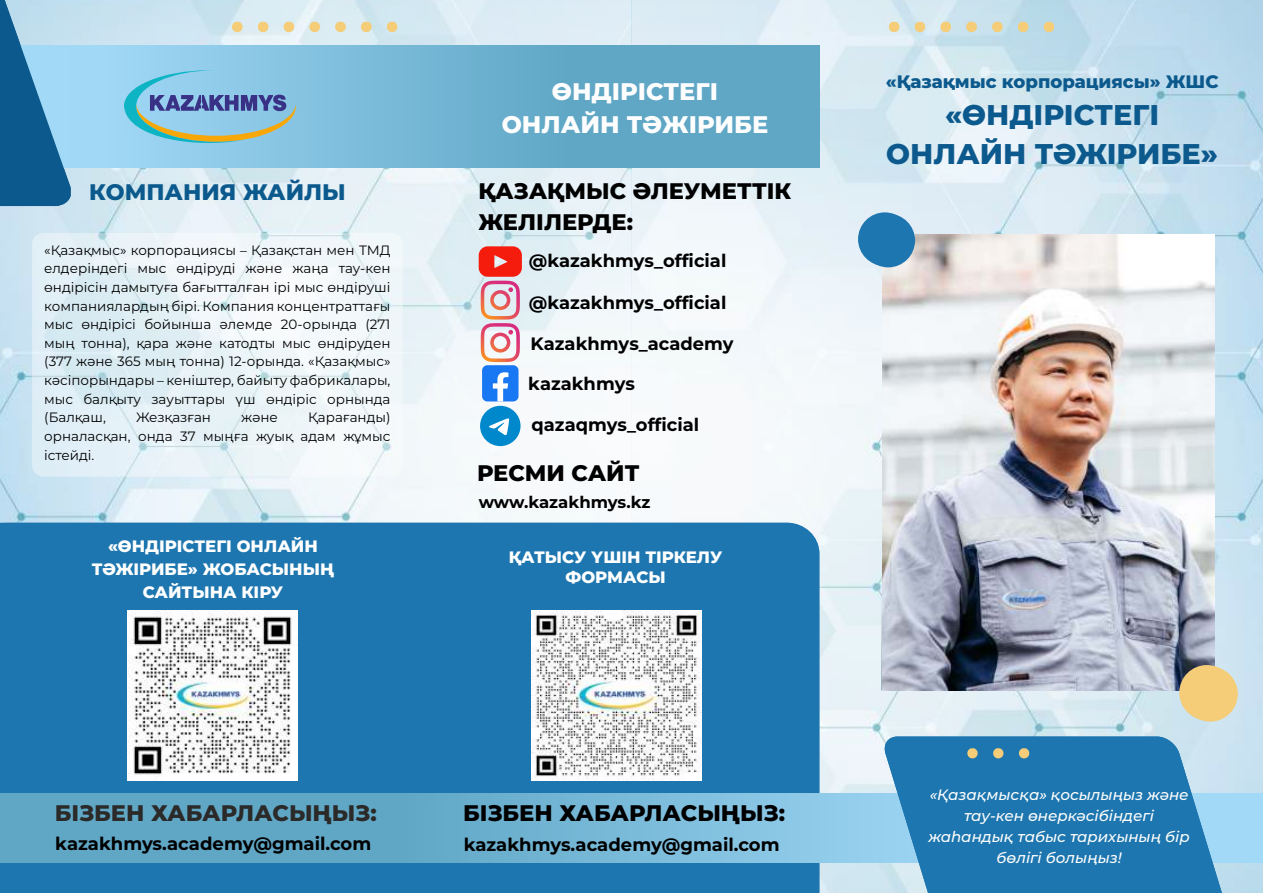
<style>
.page{position:relative;width:1263px;height:893px;background:#fff}
.page>*{position:absolute;margin:0;border:0;box-sizing:border-box;transform-origin:0 0}
.t1{font:800 28.5px/39.3px "Montserrat";color:#0c5a8d;text-align:center}
.t2{font:800 24px/33.2px "Montserrat";color:#fefefe;text-align:center}
.t3{font:800 22.5px/31px "Montserrat";color:#000}
.t4{font:800 22.5px "Montserrat";color:#2b2a29}
.t5{font:800 22.5px "Montserrat";color:#0c5a8d}
.t6{font:700 18px "Montserrat";color:#000}
.t7{font:800 18px "Montserrat";color:#0c5a8d}
.t8{font:700 17.85px "Montserrat";color:#000}
.t9{font:800 16.5px/19px "Montserrat";color:#fff;text-align:center}
.t10{font:italic 500 16.5px/19px "Montserrat";color:#fff;text-align:center}
.t11{font:700 16.5px "Montserrat";letter-spacing:-.01em;color:#000}
.t12{font:italic 500 15px/20.7px "Montserrat";color:#fefefe;text-align:center}
.t13{font:13.5px/18.6px "Montserrat";color:#000;text-align:justify}
</style>
<div class="page">
<img style="left:0;top:0;width:1263px;height:893px">
<img style="left:882px;top:235px;width:332px;height:455px">
<img style="left:1002px;top:587px;width:52px;height:25px">
<div style="left:32px;top:233px;width:371px;height:244px;background:#fefefe;border-radius:11px;opacity:.4"></div>
<svg style="left:858px;top:212px;width:54px;height:54px"></svg>
<div style="left:0;top:523px;width:819px;height:370px;background:#1d76af"></div>
<div style="left:37px;top:793px;width:1226px;height:70px;background:#a2d9f7"></div>
<svg style="left:889px;top:22px;width:10px;height:10px"></svg>
<svg style="left:966px;top:22px;width:11px;height:10px"></svg>
<svg style="left:915px;top:22px;width:10px;height:10px"></svg>
<svg style="left:992px;top:22px;width:10px;height:10px"></svg>
<svg style="left:940px;top:22px;width:11px;height:10px"></svg>
<svg style="left:1018px;top:22px;width:10px;height:10px"></svg>
<svg style="left:1044px;top:22px;width:10px;height:10px"></svg>
<img style="left:531px;top:611px;width:170px;height:170px">
<img style="left:128px;top:611px;width:170px;height:170px">
<svg style="left:1179px;top:665px;width:55px;height:55px"></svg>
<div style="left:1182px;top:666px;width:56px;height:56px;background:#f5cd79;border-radius:50%"></div>
<div style="left:861px;top:214px;width:54px;height:53px;background:#1d76af;border-radius:50%"></div>
<svg style="left:0;top:793px;width:883px;height:70px;background:#6eb2d0"></svg>
<div style="left:71px;top:45px;width:749px;height:123px;background:linear-gradient(to right,#9dd5f3,#519bbb)"></div>
<svg style="left:0;top:0;width:71px;height:206px;background:#5291b8"></svg>
<svg style="left:232px;top:22px;width:10px;height:10px"></svg>
<svg style="left:310px;top:22px;width:10px;height:10px"></svg>
<svg style="left:258px;top:22px;width:10px;height:10px"></svg>
<svg style="left:335px;top:22px;width:11px;height:10px"></svg>
<svg style="left:284px;top:22px;width:10px;height:10px"></svg>
<svg style="left:361px;top:22px;width:10px;height:10px"></svg>
<svg style="left:387px;top:22px;width:10px;height:10px"></svg>
<svg style="left:124px;top:70px;width:172px;height:78px;background:#85b8ce"></svg>
<svg style="left:883px;top:736px;width:342px;height:157px;background:#3385b8"></svg>
<svg style="left:964px;top:747px;width:14px;height:11px"></svg>
<svg style="left:990px;top:747px;width:13px;height:11px"></svg>
<svg style="left:1015px;top:747px;width:14px;height:11px"></svg>
<div style="left:480px;top:406px;width:40px;height:40px;background:#08c;border-radius:50%"></div>
<svg style="left:489px;top:418px;width:20px;height:17px"></svg>
<svg style="left:479px;top:246px;width:43px;height:155px"></svg>
<h2 class="t2" style="left:502px;top:75px;width:268px">ӨНДІРІСТЕГІ<br>ОНЛАЙН ТӘЖІРИБЕ</h2>
<h3 class="t5" style="left:89px;top:178px;width:258px">КОМПАНИЯ ЖАЙЛЫ</h3>
<h3 class="t3" style="left:478px;top:175px;width:314px">ҚАЗАҚМЫС ӘЛЕУМЕТТІК<br>ЖЕЛІЛЕРДЕ:</h3>
<p class="t13" style="left:44px;top:241px;width:348px">«Қазақмыс» корпорациясы – Қазақстан мен ТМД елдеріндегі мыс өндіруді және жаңа тау-кен өндірісін дамытуға бағытталған ірі мыс өндіруші компаниялардың бірі. Компания концентраттағы мыс өндірісі бойынша әлемде 20-орында (271 мың тонна), қара және катодты мыс өндіруден (377 және 365 мың тонна) 12-орында. «Қазақмыс» кәсіпорындары – кеніштер, байыту фабрикалары, мыс балқыту зауыттары үш өндіріс орнында (Балқаш,</p>
<p class="t13" style="left:44px;top:408px;width:348px;text-indent:264px">Қарағанды) орналасқан, онда 37 мыңға жуық адам жұмыс істейді.</p>
<p class="t13" style="left:136px;top:408px;width:76px">Жезқазған</p>
<p class="t13" style="left:241px;top:408px;width:38px">және</p>
<p class="t9" style="left:92px;top:535px;width:244px;line-height:22.8px">«ӨНДІРІСТЕГІ ОНЛАЙН<br>ТӘЖІРИБЕ» ЖОБАСЫНЫҢ<br>САЙТЫНА КІРУ</p>
<h3 class="t8" style="left:529px;top:250px;width:199px">@kazakhmys_official</h3>
<h3 class="t8" style="left:529px;top:292px;width:199px">@kazakhmys_official</h3>
<h3 class="t8" style="left:531px;top:333px;width:204px">Kazakhmys_academy</h3>
<h3 class="t8" style="left:528px;top:373px;width:108px">kazakhmys</h3>
<h3 class="t8" style="left:531px;top:414px;width:169px">qazaqmys_official</h3>
<h3 class="t3" style="left:477px;top:457px;width:164px">РЕСМИ САЙТ</h3>
<p class="t11" style="left:479px;top:492px;width:173px">www.kazakhmys.kz</p>
<p class="t9" style="left:540px;top:536px;width:181px">ФОРМА<br>РЕГИСТРАЦИИ ДЛЯ<br>УЧАСТИЯ</p>
<p class="t9" style="left:509px;top:547px;width:215px;line-height:20.1px">ҚАТЫСУ ҮШІН ТІРКЕЛУ<br>ФОРМАСЫ</p>
<h3 class="t4" style="left:55px;top:799px;width:323px">БІЗБЕН ХАБАРЛАСЫҢЫЗ:</h3>
<h3 class="t3" style="left:463px;top:797px;width:323px">БІЗБЕН ХАБАРЛАСЫҢЫЗ:</h3>
<h3 class="t6" style="left:55px;top:832px;width:317px">kazakhmys.academy@gmail.com</h3>
<h3 class="t6" style="left:464px;top:833px;width:317px">kazakhmys.academy@gmail.com</h3>
<h3 class="t7" style="left:886px;top:71px;width:334px">«Қазақмыс корпорациясы» ЖШС</h3>
<h1 class="t1" style="left:886px;top:95px;width:333px">«ӨНДІРІСТЕГІ<br>ОНЛАЙН ТӘЖІРИБЕ»</h1>
<p class="t10" style="left:923px;top:784px;width:253px">Присоединяйся к Компании и стань частью глобальной истории успеха в</p>
<p class="t12" style="left:928px;top:785px;width:263px">«Қазақмысқа» қосылыңыз және тау-кен өнеркәсібіндегі жаһандық табыс тарихының бір бөлігі болыңыз!</p>
</div>
